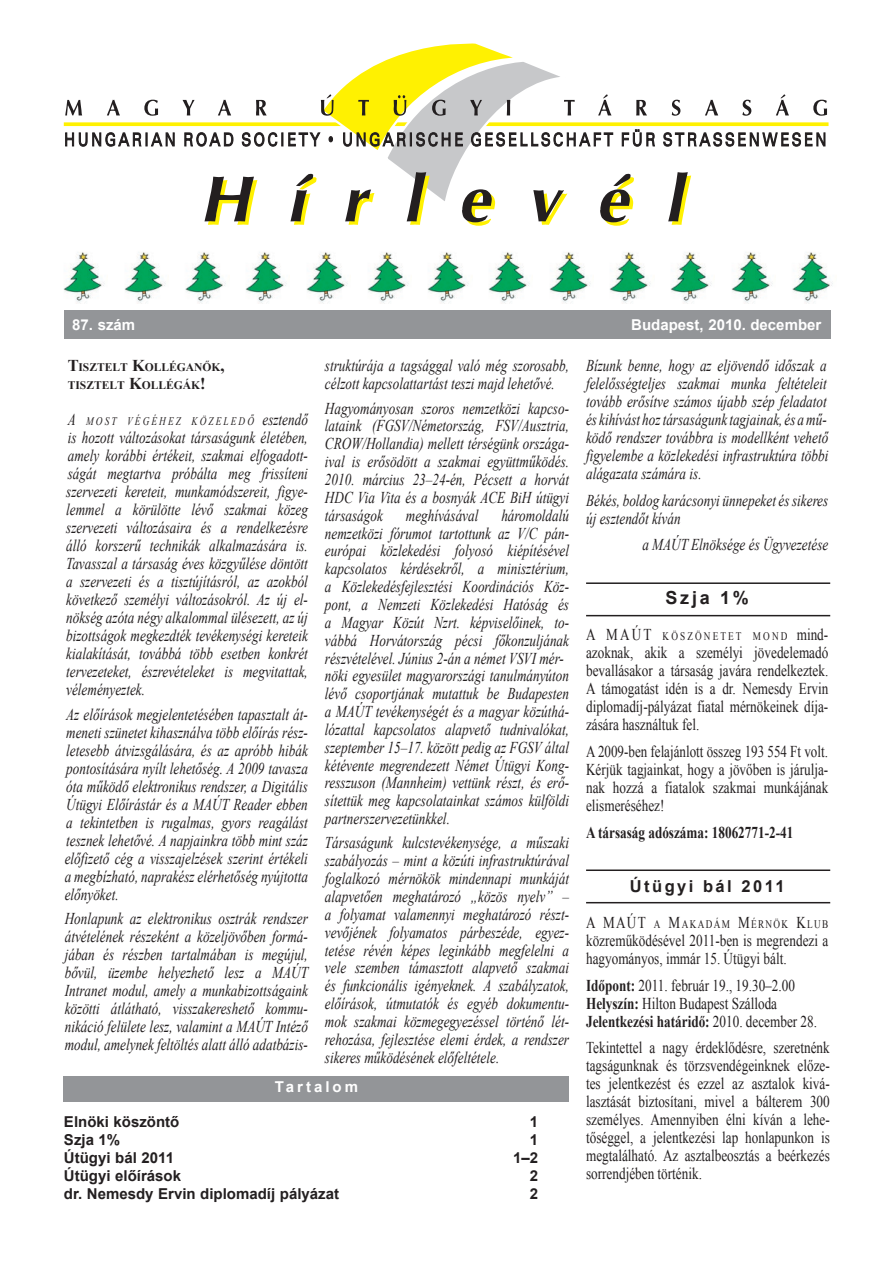
<style>
.page{position:relative;width:893px;height:1263px;background:#fff}
.page>*{position:absolute;margin:0;border:0;box-sizing:border-box;transform-origin:0 0}
.t1{font:700 18px "Arial";color:#231f20}
.t2{font:italic 16.5px/18px "Times New Roman";color:#231f20;text-align:justify;scale:.8 1}
.t3{font:16.5px/18px "Times New Roman";color:#231f20;text-align:justify;scale:.8 1}
.t4{font:16.5px/18px "Times New Roman";color:#231f20;text-align:justify;scale:.79 1}
.t5{font:700 16.5px "Times New Roman";color:#231f20;scale:.8 1}
.t6{font:700 16.5px "Arial";letter-spacing:.15em;color:#231f20}
.t7{font:700 15px "Arial";color:#231f20}
.t8{font:700 15px "Arial";color:#fff}
.t9{font:700 15px "Arial";letter-spacing:.2em;color:#fff}
.t10{font:700 11.55px/18px "Times New Roman";color:#231f20}
.t11{font:italic 11.55px "Times New Roman";letter-spacing:.23em;color:#231f20;scale:.8 1}
.t12{font:11.55px "Times New Roman";letter-spacing:.23em;color:#231f20;scale:.8 1}
.t13{font:11.55px "Times New Roman";letter-spacing:.145em;color:#231f20;scale:.8 1}
.s1{font-size:16.5px}
.s2{font-weight:700}
</style>
<div class="page">
<img style="left:63px;top:252px;width:42px;height:52px">
<img style="left:124px;top:252px;width:42px;height:52px">
<img style="left:185px;top:252px;width:41px;height:51px">
<img style="left:245px;top:252px;width:42px;height:52px">
<img style="left:306px;top:252px;width:42px;height:52px">
<img style="left:367px;top:252px;width:42px;height:52px">
<img style="left:427px;top:252px;width:42px;height:52px">
<img style="left:488px;top:252px;width:42px;height:52px">
<img style="left:549px;top:252px;width:42px;height:52px">
<img style="left:609px;top:252px;width:42px;height:52px">
<img style="left:670px;top:252px;width:42px;height:52px">
<img style="left:731px;top:252px;width:42px;height:52px">
<img style="left:792px;top:252px;width:41px;height:51px">
<div style="left:64px;top:1076px;width:505px;height:26px;background:#939598"></div>
<div style="left:64px;top:311px;width:766px;height:28px;background:#939598"></div>
<hr style="left:586px;top:582px;width:244px;height:2px;background:#231f20">
<hr style="left:586px;top:615px;width:244px;height:1px;background:#231f20">
<hr style="left:586px;top:869px;width:244px;height:2px;background:#231f20">
<hr style="left:586px;top:902px;width:244px;height:1px;background:#231f20">
<svg style="left:63px;top:43px;width:766px;height:183px"></svg>
<p class="t8" style="left:72px;top:315px;width:64px">87. szám</p>
<p class="t8" style="left:631px;top:315px;width:192px">Budapest, 2010. december</p>
<p class="t10" style="left:68px;top:358px;width:158px"><span class="s1">T</span>ISZTELT <span class="s1">K</span>OLLÉGANŐK<span class="s1">,<br></span>TISZTELT <span class="s1">K</span>OLLÉGÁK<span class="s1">!</span></p>
<p class="t11" style="left:68px;top:413px;width:302px"><span class="s1">A</span> MOST VÉGÉHEZ KÖZELEDŐ <span class="s1">esztendő</span></p>
<p class="t2" style="left:66px;top:428px;width:304px">is hozott változásokat társaságunk életében, amely korábbi értékeit, szakmai elfogadott&shy;ságát megtartva próbálta meg frissíteni szervezeti kereteit, munkamódszereit, figye&shy;lemmel a körülötte lévő szakmai közeg szervezeti változásaira és a rendelkezésre álló korszerű technikák alkalmazására is.<br>Tavasszal a társaság éves közgyűlése döntött a szervezeti és a tisztújításról, az azokból következő személyi változásokról. Az új el&shy;nökség azóta négy alkalommal ülésezett, az új bizottságok megkezdték tevékenységi kereteik kialakítását, továbbá több esetben konkrét tervezeteket, észrevételeket is megvitattak, véleményeztek.</p>
<p class="t2" style="left:65px;top:704px;width:305px">Az előírások megjelentetésében tapasztalt át&shy;meneti szünetet kihasználva több előírás rész&shy;letesebb átvizsgálására, és az apróbb hibák pontosítására nyílt lehetőség. A 2009 tavasza óta működő elektronikus rendszer, a Digitális Útügyi Előírástár és a MAÚT Reader ebben a tekintetben is rugalmas, gyors reagálást tesznek lehetővé. A napjainkra több mint száz előfizető cég a visszajelzések szerint értékeli a megbízható, naprakész elérhetőség nyújtotta előnyöket.</p>
<p class="t2" style="left:65px;top:909px;width:306px">Honlapunk az elektronikus osztrák rendszer átvételének részeként a közeljövőben formá&shy;jában és részben tartalmában is megújul, bővül, üzembe helyezhető lesz a MAÚT Intranet modul, amely a munkabizottságaink közötti átlátható, visszakereshető kommu&shy;nikáció felülete lesz, valamint a MAÚT Intéző modul, amelynek feltöltés alatt álló adatbázis-</p>
<p class="t2" style="left:325px;top:356px;width:307px">struktúrája a tagsággal való még szorosabb, célzott kapcsolattartást teszi majd lehetővé.</p>
<p class="t2" style="left:325px;top:399px;width:307px">Hagyományosan szoros nemzetközi kapcso&shy;lataink (FGSV/Németország, FSV/Ausztria, CROW/Hollandia) mellett térségünk országa&shy;ival is erősödött a szakmai együttműködés.<br>2010. március 23–24-én, Pécsett a horvát HDC Via Vita és a bosnyák ACE BiH útügyi társaságok</p>
<p class="t2" style="left:325px;top:506px;width:307px;text-align:left;text-indent:176px">háromoldalú nemzetközi fórumot tartottunk az V/C pán&shy;európai közlekedési folyosó kiépítésével kapcsolatos kérdésekről, a minisztérium, a Közlekedésfejlesztési Koordinációs Köz&shy;pont, a Nemzeti Közlekedési Hatóság és a Magyar Közút Nzrt. képviselőinek, to&shy;vábbá Horvátország pécsi főkonzuljának részvételével. Június 2-án a német VSVI mér&shy;nöki egyesület magyarországi tanulmányúton lévő csoportjának mutattuk be Budapesten a MAÚT tevékenységét és a magyar közúthá&shy;lózattal kapcsolatos alapvető tudnivalókat, szeptember 15–17. között pedig az FGSV által kétévente megrendezett Német Útügyi Kong&shy;resszuson (Mannheim) vettünk részt, és erő&shy;sítettük meg kapcsolatainkat számos külföldi partnerszervezetünkkel.</p>
<p class="t2" style="left:325px;top:833px;width:307px">Társaságunk kulcstevékenysége, a műszaki szabályozás – mint a közúti infrastruktúrával foglalkozó mérnökök mindennapi munkáját alapvetően meghatározó „közös nyelv” – a folyamat valamennyi meghatározó részt&shy;vevőjének folyamatos párbeszéde, egyez&shy;tetése révén képes leginkább megfelelni a vele szemben támasztott alapvető szakmai és funkcionális igényeknek. A szabályzatok, előírások, útmutatók és egyéb dokumentu&shy;mok szakmai közmegegyezéssel történő lét&shy;rehozása, fejlesztése elemi érdek, a rendszer sikeres működésének előfeltétele.</p>
<p class="t2" style="left:406px;top:506px;width:92px">meghívásával</p>
<p class="t9" style="left:275px;top:1077px;width:85px">Tartalom</p>
<p class="t7" style="left:64px;top:1112px;width:117px">Elnöki köszöntő</p>
<p class="t7" style="left:530px;top:1112px;width:10px">1</p>
<p class="t7" style="left:64px;top:1130px;width:58px">Szja 1%</p>
<p class="t7" style="left:530px;top:1130px;width:10px">1</p>
<p class="t7" style="left:64px;top:1148px;width:112px">Útügyi bál 2011</p>
<p class="t7" style="left:513px;top:1148px;width:27px">1–2</p>
<p class="t7" style="left:64px;top:1166px;width:119px">Útügyi előírások</p>
<p class="t7" style="left:530px;top:1166px;width:10px">2</p>
<p class="t7" style="left:64px;top:1184px;width:277px">dr. Nemesdy Ervin diplomadíj pályázat</p>
<p class="t7" style="left:530px;top:1184px;width:10px">2</p>
<p class="t2" style="left:586px;top:356px;width:304px">Bízunk benne, hogy az eljövendő időszak a felelősségteljes szakmai munka feltételeit tovább erősítve számos újabb szép feladatot és kihívást hoz társaságunk tagjainak, és a mű&shy;ködő rendszer továbbra is modellként vehető figyelembe a közlekedési infrastruktúra többi alágazata számára is.</p>
<p class="t2" style="left:586px;top:491px;width:304px">Békés, boldog karácsonyi ünnepeket és sikeres új esztendőt kíván</p>
<p class="t2" style="left:642px;top:535px;width:234px">a MAÚT Elnöksége és Ügyvezetése</p>
<p class="t1" style="left:666px;top:586px;width:85px">Szja 1%</p>
<p class="t12" style="left:586px;top:629px;width:304px"><span class="s1">A MAÚT</span> KÖSZÖNETET MOND <span class="s1">mind-</span></p>
<p class="t3" style="left:586px;top:644px;width:304px">azoknak, akik a személyi jövedelemadó bevallásakor a társaság javára rendelkeztek.<br>A támogatást idén is a dr. Nemesdy Ervin diplomadíj-pályázat fiatal mérnökeinek díja&shy;zására használtuk fel.</p>
<p class="t4" style="left:586px;top:742px;width:308px">A 2009-ben felajánlott összeg 193 554 Ft volt.<br>Kérjük tagjainkat, hogy a jövőben is járulja&shy;nak hozzá a fiatalok szakmai munkájának elismeréséhez!</p>
<p class="t5" style="left:586px;top:820px;width:260px">A társaság adószáma: 18062771-2-41</p>
<p class="t6" style="left:630px;top:875px;width:156px">Útügyi bál 2011</p>
<p class="t13" style="left:586px;top:916px;width:304px"><span class="s1">A MAÚT</span> A <span class="s1">M</span>AKADÁM <span class="s1">M</span>ÉRNÖK <span class="s1">K</span>LUB</p>
<p class="t3" style="left:586px;top:931px;width:304px">közreműködésével 2011-ben is megrendezi a hagyományos, immár 15. Útügyi bált.</p>
<p class="t3" style="left:586px;top:976px;width:290px;text-align:left"><span class="s2">Időpont:</span> 2011. február 19., 19.30–2.00<br><span class="s2">Helyszín:</span> Hilton Budapest Szálloda<br><span class="s2">Jelentkezési határidő:</span> 2010. december 28.</p>
<p class="t3" style="left:586px;top:1038px;width:306px">Tekintettel a nagy érdeklődésre, szeretnénk tagságunknak és törzsvendégeinknek előze&shy;tes jelentkezést és ezzel az asztalok kivá&shy;lasztását biztosítani, mivel a bálterem 300 személyes. Amennyiben élni kíván a lehe&shy;tőséggel, a jelentkezési lap honlapunkon is megtalálható. Az asztalbeosztás a beérkezés sorrendjében történik.</p>
</div>
